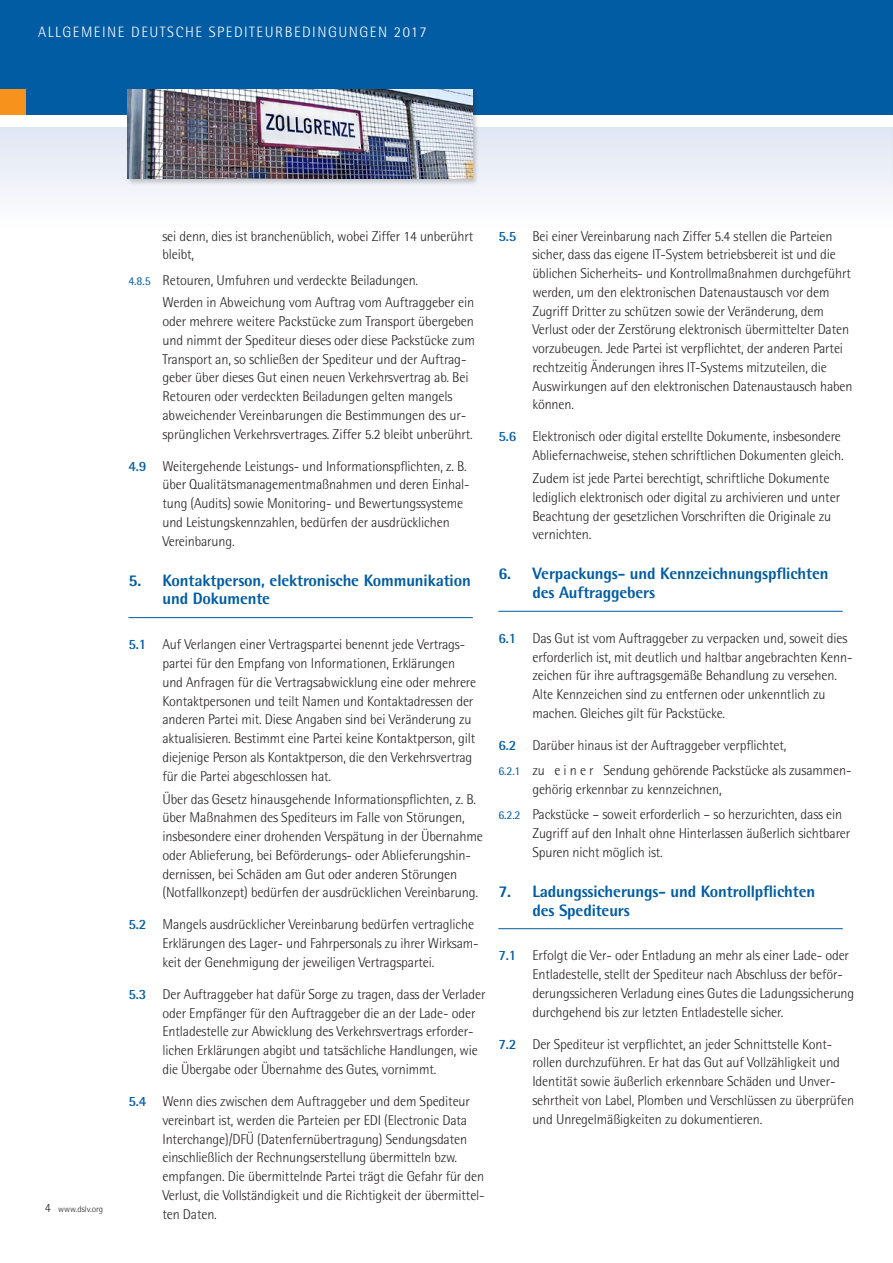
<style>
.page{position:relative;width:893px;height:1263px;background:#fff}
.page>*{position:absolute;margin:0;border:0;box-sizing:border-box;transform-origin:0 0}
.t1{font:800 16.5px/18.8px "Rotis Semi Sans";letter-spacing:-.01em;color:#015ca3}
.t2{font:300 15px "Rotis Semi Sans";letter-spacing:.1em;color:#fff}
.t3{font:300 14.25px/18.8px "Rotis Semi Sans";letter-spacing:-.01em;color:#231f20}
.t4{font:300 9px "Rotis Semi Sans";color:#231f20}
.s1{font-size:12.75px}
.s2{font-weight:400;font-size:12px;color:#015ca3}
.s3{font-weight:700;color:#015ca3}
</style>
<div class="page">
<div style="left:0;top:0;width:893px;height:115px;background:#015ca3"></div>
<div style="left:0;top:128px;width:893px;height:102px;background:linear-gradient(to bottom,#e0e6f2,#fefefe)"></div>
<div style="left:0;top:89px;width:26px;height:26px;background:#f7931d"></div>
<hr style="left:891px;top:88px;width:2px;height:98px;background:#231f20;opacity:.25">
<div style="left:126px;top:88px;width:354px;height:98px;background:#231f20;opacity:.25"></div>
<img style="left:128px;top:89px;width:344px;height:90px">
<hr style="left:128px;top:617px;width:345px;height:1px;background:#015ca3">
<hr style="left:498px;top:611px;width:345px;height:1px;background:#015ca3">
<hr style="left:498px;top:928px;width:345px;height:1px;background:#015ca3">
<p class="t2" style="left:38px;top:23px;width:390px">ALLGEMEINE DEUTSCHE SPEDITEURBEDINGUNGEN 2017</p>
<p class="t4" style="left:45px;top:1204px;width:60px"><span class="s1">4</span> www.dslv.org</p>
<p class="t3" style="left:162px;top:226px;width:312px">sei denn, dies ist branchenüblich, wobei Ziffer 14 unberührt bleibt,</p>
<p class="t3" style="left:162px;top:268px;width:313px;line-height:22.8px;text-indent:-34px"><span class="s2">4.8.5</span> Retouren, Umfuhren und verdeckte Beiladungen.<br>Werden in Abweichung vom Auftrag vom Auftraggeber ein</p>
<p class="t3" style="left:162px;top:312px;width:314px">oder mehrere weitere Packstücke zum Transport übergeben und nimmt der Spediteur dieses oder diese Packstücke zum Transport an, so schließen der Spediteur und der Auftrag&shy;geber über dieses Gut einen neuen Verkehrsvertrag ab. Bei Retouren oder verdeckten Beiladungen gelten mangels abweichender Vereinbarungen die Bestimmungen des ur&shy;sprünglichen Verkehrsvertrages. Ziffer 5.2 bleibt unberührt.</p>
<p class="t3" style="left:162px;top:456px;width:309px;text-indent:-34px"><span class="s3">4.9</span> Weitergehende Leistungs- und Informationspflichten, z. B. über Qualitätsmanagementmaßnahmen und deren Einhal&shy;tung (Audits) sowie Monitoring- und Bewertungssysteme und Leistungskennzahlen, bedürfen der ausdrücklichen Vereinbarung.</p>
<p class="t1" style="left:162px;top:570px;width:310px;text-indent:-34px">5. Kontaktperson, elektronische Kommunikation und Dokumente</p>
<p class="t3" style="left:162px;top:635px;width:315px;text-indent:-34px"><span class="s3">5.1</span> Auf Verlangen einer Vertragspartei benennt jede Vertrags&shy;partei für den Empfang von Informationen, Erklärungen und Anfragen für die Vertragsabwicklung eine oder mehrere Kontaktpersonen und teilt Namen und Kontaktadressen der anderen Partei mit. Diese Angaben sind bei Veränderung zu aktualisieren. Bestimmt eine Partei keine Kontaktperson, gilt diejenige Person als Kontaktperson, die den Verkehrsvertrag für die Partei abgeschlossen hat.</p>
<p class="t3" style="left:162px;top:789px;width:322px">Über das Gesetz hinausgehende Informationspflichten, z. B. über Maßnahmen des Spediteurs im Falle von Störungen, insbesondere einer drohenden Verspätung in der Übernahme oder Ablieferung, bei Beförderungs- oder Ablieferungshin&shy;dernissen, bei Schäden am Gut oder anderen Störungen (Notfallkonzept) bedürfen der ausdrücklichen Vereinbarung.</p>
<p class="t3" style="left:162px;top:915px;width:318px;text-indent:-34px"><span class="s3">5.2</span> Mangels ausdrücklicher Vereinbarung bedürfen vertragliche<br>Erklärungen des Lager- und Fahrpersonals zu ihrer Wirksam&shy;keit der Genehmigung der jeweiligen Vertragspartei.</p>
<p class="t3" style="left:162px;top:985px;width:325px;text-indent:-34px"><span class="s3">5.3</span> Der Auftraggeber hat dafür Sorge zu tragen, dass der Verlader oder Empfänger für den Auftraggeber die an der Lade- oder Entladestelle zur Abwicklung des Verkehrsvertrags erforder&shy;lichen Erklärungen abgibt und tatsächliche Handlungen, wie die Übergabe oder Übernahme des Gutes, vornimmt.</p>
<p class="t3" style="left:162px;top:1092px;width:324px;text-indent:-34px"><span class="s3">5.4</span> Wenn dies zwischen dem Auftraggeber und dem Spediteur vereinbart ist, werden die Parteien per EDI (Electronic Data Interchange)/DFÜ (Datenfernübertragung) Sendungsdaten einschließlich der Rechnungserstellung übermitteln bzw. empfangen. Die übermittelnde Partei trägt die Gefahr für den Verlust, die Vollständigkeit und die Richtigkeit der übermittel&shy;ten Daten.</p>
<p class="t3" style="left:532px;top:226px;width:322px;text-indent:-34px"><span class="s3">5.5</span> Bei einer Vereinbarung nach Ziffer 5.4 stellen die Parteien sicher, dass das eigene IT-System betriebsbereit ist und die üblichen Sicherheits- und Kontrollmaßnahmen durchgeführt werden, um den elektronischen Datenaustausch vor dem Zugriff Dritter zu schützen sowie der Veränderung, dem Verlust oder der Zerstörung elektronisch übermittelter Daten vorzubeugen. Jede Partei ist verpflichtet, der anderen Partei rechtzeitig Änderungen ihres IT-Systems mitzuteilen, die Auswirkungen auf den elektronischen Datenaustausch haben können.</p>
<p class="t3" style="left:498px;top:427px;width:347px;text-align:right"><span class="s3">5.6</span> Elektronisch oder digital erstellte Dokumente, insbesondere<br>Abliefernachweise, stehen schriftlichen Dokumenten gleich.</p>
<p class="t3" style="left:532px;top:469px;width:309px">Zudem ist jede Partei berechtigt, schriftliche Dokumente lediglich elektronisch oder digital zu archivieren und unter Beachtung der gesetzlichen Vorschriften die Originale zu vernichten.</p>
<p class="t1" style="left:532px;top:564px;width:298px;text-indent:-34px">6. Verpackungs- und Kennzeichnungspflichten des Auftraggebers</p>
<p class="t3" style="left:532px;top:629px;width:322px;text-indent:-34px"><span class="s3">6.1</span> Das Gut ist vom Auftraggeber zu verpacken und, soweit dies erforderlich ist, mit deutlich und haltbar angebrachten Kenn&shy;zeichen für ihre auftragsgemäße Behandlung zu versehen.<br>Alte Kennzeichen sind zu entfernen oder unkenntlich zu machen. Gleiches gilt für Packstücke.</p>
<p class="t3" style="left:498px;top:733px;width:355px;line-height:25.2px"><span class="s3">6.2</span> Darüber hinaus ist der Auftraggeber verpflichtet,<br><span class="s2">6.2.1</span> zu e i n e r Sendung gehörende Packstücke als zusammen-</p>
<p class="t3" style="left:498px;top:777px;width:345px;line-height:25.2px;text-indent:34px">gehörig erkennbar zu kennzeichnen,<br><span class="s2">6.2.2</span> Packstücke – soweit erforderlich – so herzurichten, dass ein</p>
<p class="t3" style="left:532px;top:824px;width:319px">Zugriff auf den Inhalt ohne Hinterlassen äußerlich sichtbarer<br>Spuren nicht möglich ist.</p>
<p class="t1" style="left:532px;top:881px;width:284px;text-indent:-34px">7. Ladungssicherungs- und Kontrollpflichten des Spediteurs</p>
<p class="t3" style="left:532px;top:946px;width:323px;text-indent:-34px"><span class="s3">7.1</span> Erfolgt die Ver- oder Entladung an mehr als einer Lade- oder Entladestelle, stellt der Spediteur nach Abschluss der beför&shy;derungssicheren Verladung eines Gutes die Ladungssicherung durchgehend bis zur letzten Entladestelle sicher.</p>
<p class="t3" style="left:532px;top:1034px;width:323px;text-indent:-34px"><span class="s3">7.2</span> Der Spediteur ist verpflichtet, an jeder Schnittstelle Kont&shy;rollen durchzuführen. Er hat das Gut auf Vollzähligkeit und Identität sowie äußerlich erkennbare Schäden und Unver&shy;sehrtheit von Label, Plomben und Verschlüssen zu überprüfen und Unregelmäßigkeiten zu dokumentieren.</p>
</div>
